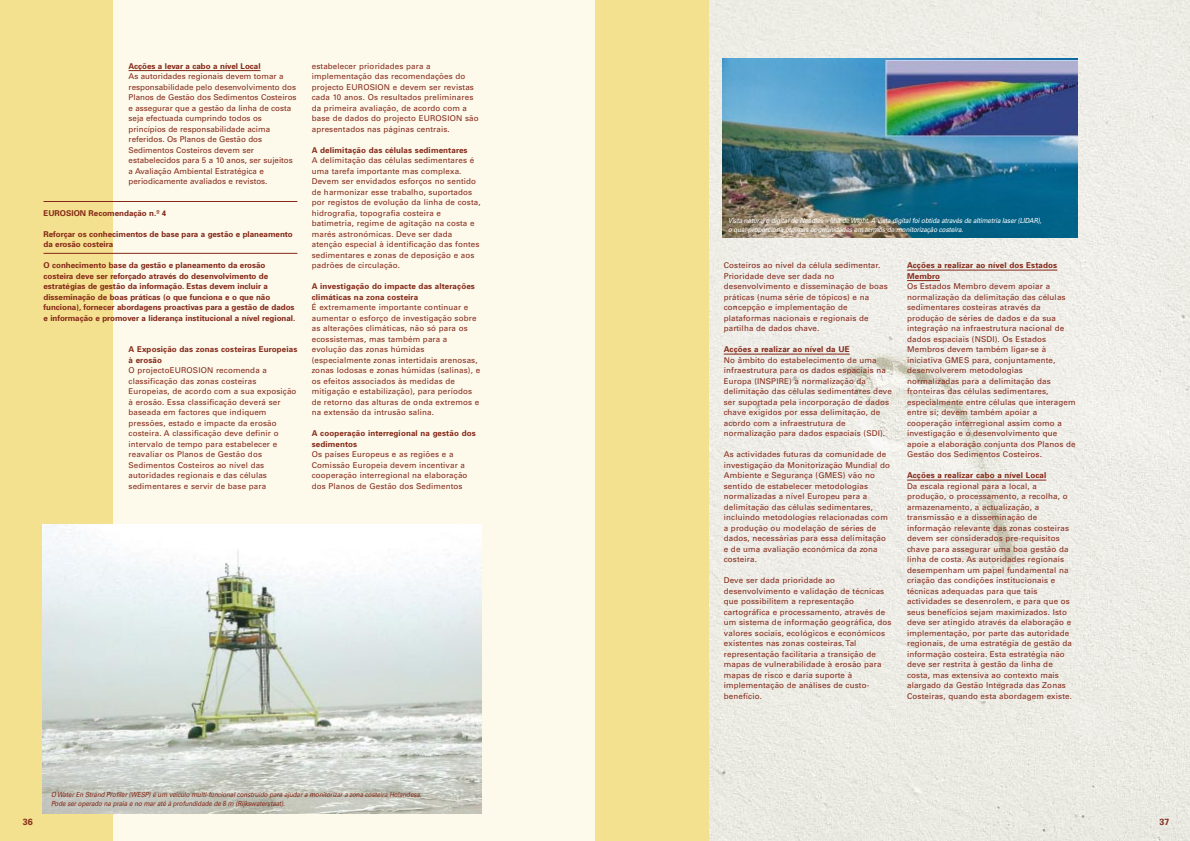
<style>
.page{position:relative;width:1190px;height:841px;background:#fff}
.page>*{position:absolute;margin:0;border:0;box-sizing:border-box;transform-origin:0 0}
.t1{font:700 9px "Univers";color:#842817}
.t2{font:8px/10.5px "Univers";letter-spacing:.015em;color:#842817}
.t3{font:700 8px/10.5px "Univers";color:#842817}
.t4{font:italic 7px/8.4px "Univers";letter-spacing:-.015em;color:#842817;scale:.9 1}
.t5{font:italic 7px/8.4px "Univers";color:#fff;scale:.9 1}
</style>
<div class="page">
<img style="left:709px;top:0;width:481px;height:841px">
<div style="left:0;top:0;width:595px;height:841px;background:#fdfaec"></div>
<div style="left:0;top:0;width:113px;height:841px;background:#f4e18f"></div>
<hr style="left:724px;top:354px;width:126px;height:1px;background:#842817">
<hr style="left:907px;top:270px;width:150px;height:1px;background:#842817">
<hr style="left:907px;top:280px;width:33px;height:1px;background:#842817">
<hr style="left:907px;top:480px;width:139px;height:1px;background:#842817">
<div style="left:595px;top:0;width:114px;height:841px;background:#f4e18f"></div>
<hr style="left:129px;top:70px;width:132px;height:1px;background:#842817">
<hr style="left:44px;top:201px;width:253px;height:1px;background:#842817">
<hr style="left:44px;top:253px;width:253px;height:1px;background:#842817">
<img style="left:723px;top:59px;width:354px;height:179px">
<img style="left:43px;top:524px;width:439px;height:290px">
<p class="t3" style="left:129px;top:62px;width:134px">Acções a levar a cabo a nível Local</p>
<p class="t2" style="left:129px;top:72px;width:170px">As autoridades regionais devem tomar a responsabilidade pelo desenvolvimento dos Planos de Gestão dos Sedimentos Costeiros e assegurar que a gestão da linha de costa seja efectuada cumprindo todos os princípios de responsabilidade acima referidos. Os Planos de Gestão dos Sedimentos Costeiros devem ser estabelecidos para 5 a 10 anos, ser sujeitos a Avaliação Ambiental Estratégica e periodicamente avaliados e revistos.</p>
<p class="t3" style="left:44px;top:209px;width:124px">EUROSION Recomendação n.º 4</p>
<p class="t3" style="left:44px;top:230px;width:251px">Reforçar os conhecimentos de base para a gestão e planeamento da erosão costeira</p>
<p class="t3" style="left:44px;top:261px;width:253px">O conhecimento base da gestão e planeamento da erosão costeira deve ser reforçado através do desenvolvimento de estratégias de gestão da informação. Estas devem incluir a disseminação de boas práticas (o que funciona e o que não funciona), fornecer abordagens proactivas para a gestão de dados e informação e promover a liderança institucional a nível regional.</p>
<p class="t3" style="left:129px;top:345px;width:170px">A Exposição das zonas costeiras Europeias à erosão</p>
<p class="t2" style="left:129px;top:366px;width:169px">O projectoEUROSION recomenda a classificação das zonas costeiras Europeias, de acordo com a sua exposição à erosão. Essa classificação deverá ser baseada em factores que indiquem pressões, estado e impacte da erosão costeira. A classificação deve definir o intervalo de tempo para estabelecer e reavaliar os Planos de Gestão dos Sedimentos Costeiros ao nível das autoridades regionais e das células sedimentares e servir de base para</p>
<p class="t2" style="left:312px;top:62px;width:168px">estabelecer prioridades para a implementação das recomendações do projecto EUROSION e devem ser revistas cada 10 anos. Os resultados preliminares da primeira avaliação, de acordo com a base de dados do projecto EUROSION são apresentados nas páginas centrais.</p>
<p class="t3" style="left:312px;top:146px;width:157px">A delimitação das células sedimentares</p>
<p class="t2" style="left:312px;top:156px;width:170px">A delimitação das células sedimentares é uma tarefa importante mas complexa.<br>Devem ser envidados esforços no sentido de harmonizar esse trabalho, suportados por registos de evolução da linha de costa, hidrografia, topografia costeira e batimetria, regime de agitação na costa e marés astronómicas. Deve ser dada atenção especial à identificação das fontes sedimentares e zonas de deposição e aos padrões de circulação.</p>
<p class="t3" style="left:312px;top:282px;width:165px">A investigação do impacte das alterações climáticas na zona costeira</p>
<p class="t2" style="left:312px;top:303px;width:170px">É extremamente importante continuar e aumentar o esforço de investigação sobre as alterações climáticas, não só para os ecossistemas, mas também para a evolução das zonas húmidas (especialmente zonas intertidais arenosas, zonas lodosas e zonas húmidas (salinas), e os efeitos associados às medidas de mitigação e estabilização), para períodos de retorno das alturas de onda extremos e na extensão da intrusão salina.</p>
<p class="t3" style="left:312px;top:429px;width:165px">A cooperação interregional na gestão dos sedimentos</p>
<p class="t2" style="left:312px;top:450px;width:157px">Os países Europeus e as regiões e a Comissão Europeia devem incentivar a cooperação interregional na elaboração dos Planos de Gestão dos Sedimentos</p>
<p class="t4" style="left:51px;top:791px;width:415px">O Water En Strand Profiler (WESP) é um veículo multi-funcional construído para ajudar a monitorizar a zona costeira Holandesa.<br>Pode ser operado na praia e no mar até à profundidade de 8 m (Rijkswaterstaat).</p>
<p class="t5" style="left:728px;top:217px;width:351px">Vista natural e digital de Needles – Ilha de Wight.A vista digital foi obtida através de altimetria laser (LIDAR), o qual proporciona ótpimas oportunidades em termos de monitorização costeira.</p>
<p class="t2" style="left:724px;top:261px;width:165px">Costeiros ao nível da célula sedimentar.<br>Prioridade deve ser dada no desenvolvimento e disseminação de boas práticas (numa série de tópicos) e na concepção e implementação de plataformas nacionais e regionais de partilha de dados chave.</p>
<p class="t3" style="left:724px;top:345px;width:127px">Acções a realizar ao nível da UE</p>
<p class="t2" style="left:724px;top:356px;width:170px">No âmbito do estabelecimento de uma infraestrutura para os dados espaciais na Europa (INSPIRE) a normalização da delimitação das células sedimentares deve ser suportada pela incorporação de dados chave exigidos por essa delimitação, de acordo com a infraestrutura de normalização para dados espaciais (SDI).</p>
<p class="t2" style="left:724px;top:450px;width:168px">As actividades futuras da comunidade de investigação da Monitorização Mundial do Ambiente e Segurança (GMES) vão no sentido de estabelecer metodologias normalizadas a nível Europeu para a delimitação das células sedimentares, incluindo metodologias relacionadas com a produção ou modelação de séries de dados, necessárias para essa delimitação e de uma avaliação económica da zona costeira.</p>
<p class="t2" style="left:724px;top:576px;width:169px">Deve ser dada prioridade ao desenvolvimento e validação de técnicas que possibilitem a representação cartográfica e processamento, através de um sistema de informação geográfica, dos valores sociais, ecológicos e económicos existentes nas zonas costeiras. Tal representação facilitaria a transição de mapas de vulnerabilidade à erosão para mapas de risco e daria suporte à implementação de análises de custo&shy;benefício.</p>
<p class="t3" style="left:907px;top:261px;width:152px">Acções a realizar ao nível dos Estados<br>Membro</p>
<p class="t2" style="left:907px;top:282px;width:170px">Os Estados Membro devem apoiar a normalização da delimitação das células sedimentares costeiras através da produção de séries de dados e da sua integração na infraestrutura nacional de dados espaciais (NSDI). Os Estados Membros devem também ligar-se à iniciativa GMES para, conjuntamente, desenvolverem metodologias normalizadas para a delimitação das fronteiras das células sedimentares, especialmente entre células que interagem entre si; devem também apoiar a cooperação interregional assim como a investigação e o desenvolvimento que apoie a elaboração conjunta dos Planos de Gestão dos Sedimentos Costeiros.</p>
<p class="t3" style="left:907px;top:471px;width:141px">Acções a realizar cabo a nível Local</p>
<p class="t2" style="left:907px;top:482px;width:167px">Da escala regional para a local, a produção, o processamento, a recolha, o armazenamento, a actualização, a transmissão e a disseminação de informação relevante das zonas costeiras devem ser considerados pre-requisitos chave para assegurar uma boa gestão da linha de costa. As autoridades regionais desempenham um papel fundamental na criação das condições institucionais e técnicas adequadas para que tais actividades se desenrolem, e para que os seus benefícios sejam maximizados. Isto deve ser atingido através da elaboração e implementação, por parte das autoridade regionais, de uma estratégia de gestão da informação costeira. Esta estratégia não deve ser restrita à gestão da linha de costa, mas extensiva ao contexto mais alargado da Gestão Integrada das Zonas Costeiras, quando esta abordagem existe.</p>
<p class="t1" style="left:23px;top:818px;width:11px">36</p>
<p class="t1" style="left:1159px;top:818px;width:11px">37</p>
</div>
